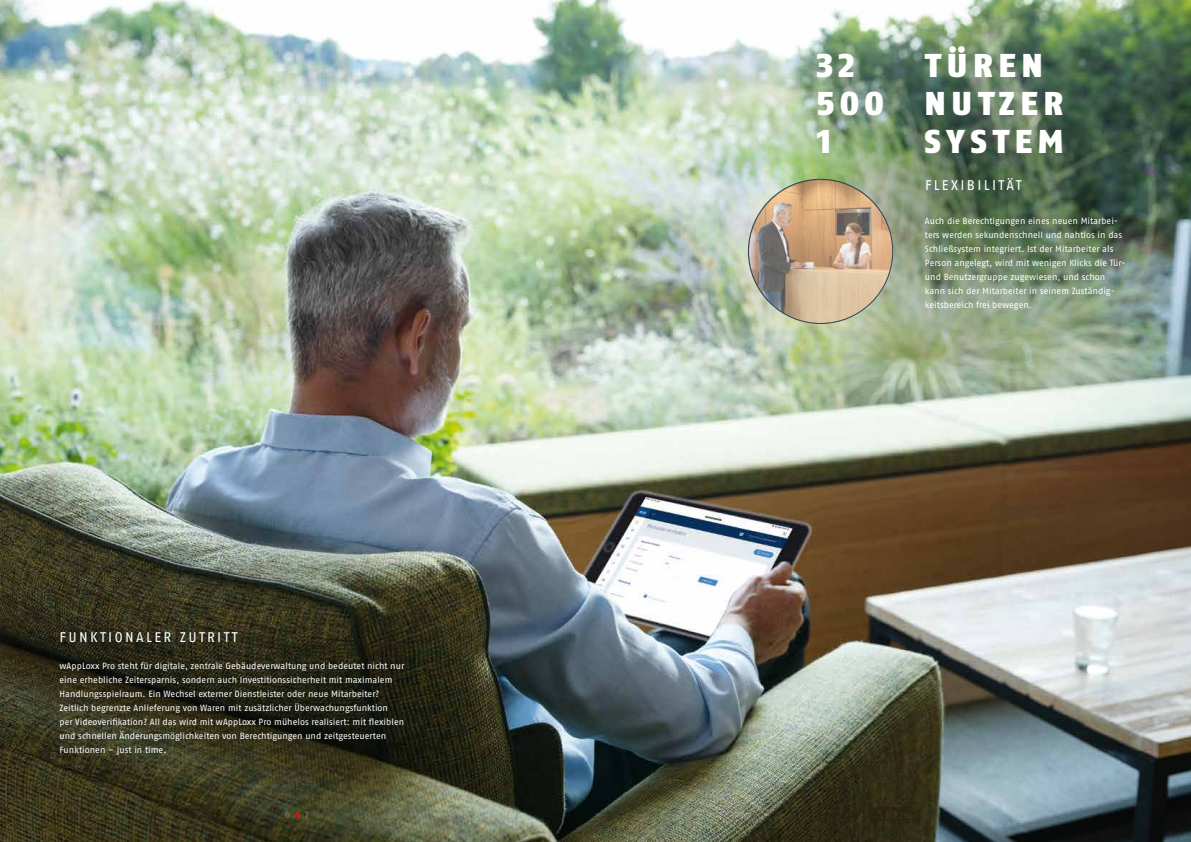
<style>
.page{position:relative;width:1191px;height:842px;background:#fff}
.page>*{position:absolute;margin:0;border:0;box-sizing:border-box;transform-origin:0 0}
.t1{font:900 33px/38px "ABUS Fago Pro";letter-spacing:.17em;color:#fff}
.t2{font:14px "ABUS Fago Pro";letter-spacing:.17em;color:#fff}
.t3{font:9px/14px "ABUS Fago Pro";color:#fff}
.t4{font:9px "ABUS Fago Pro";color:#7c7b7b}
</style>
<div class="page">
<img style="left:0;top:0;width:1191px;height:842px">
<img style="left:787px;top:17px;width:381px;height:350px;border-radius:50%">
<svg style="left:867px;top:807px;width:51px;height:16px"></svg>
<svg style="left:295px;top:813px;width:5px;height:4px"></svg>
<img style="left:748px;top:179px;width:144px;height:145px;border-radius:72px">
<h2 class="t2" style="left:60px;top:629px;width:179px">FUNKTIONALER ZUTRITT</h2>
<p class="t3" style="left:60px;top:659px;width:346px">wAppLoxx Pro steht für digitale, zentrale Gebäudeverwaltung und bedeutet nicht nur eine erhebliche Zeitersparnis, sondern auch Investitionssicherheit mit maximalem Handlungsspielraum. Ein Wechsel externer Dienstleister oder neue Mitarbeiter?<br>Zeitlich begrenzte Anlieferung von Waren mit zusätzlicher Überwachungsfunktion<br>per Videoverifikation? All das wird mit wAppLoxx Pro mühelos realisiert: mit flexiblen und schnellen Änderungsmöglichkeiten von Berechtigungen und zeitgesteuerten Funktionen – just in time.</p>
<p class="t4" style="left:285px;top:809px;width:7px">6</p>
<p class="t4" style="left:305px;top:809px;width:5px">7</p>
<h1 class="t1" style="left:816px;top:47px;width:248px;text-indent:108px">TÜREN<br>500 NUTZER<br>1</h1>
<h1 class="t1" style="left:816px;top:47px;width:40px">32</h1>
<h1 class="t1" style="left:924px;top:123px;width:141px">SYSTEM</h1>
<h2 class="t2" style="left:925px;top:177px;width:98px">FLEXIBILITÄT</h2>
<p class="t3" style="left:925px;top:214px;width:202px">Auch die Berechtigungen eines neuen Mitarbei&shy;ters werden sekundenschnell und nahtlos in das Schließsystem integriert. Ist der Mitarbeiter als Person angelegt, wird mit wenigen Klicks die Tür&shy;und Benutzergruppe zugewiesen, und schon kann sich der Mitarbeiter in seinem Zuständig&shy;keitsbereich frei bewegen.</p>
</div>
